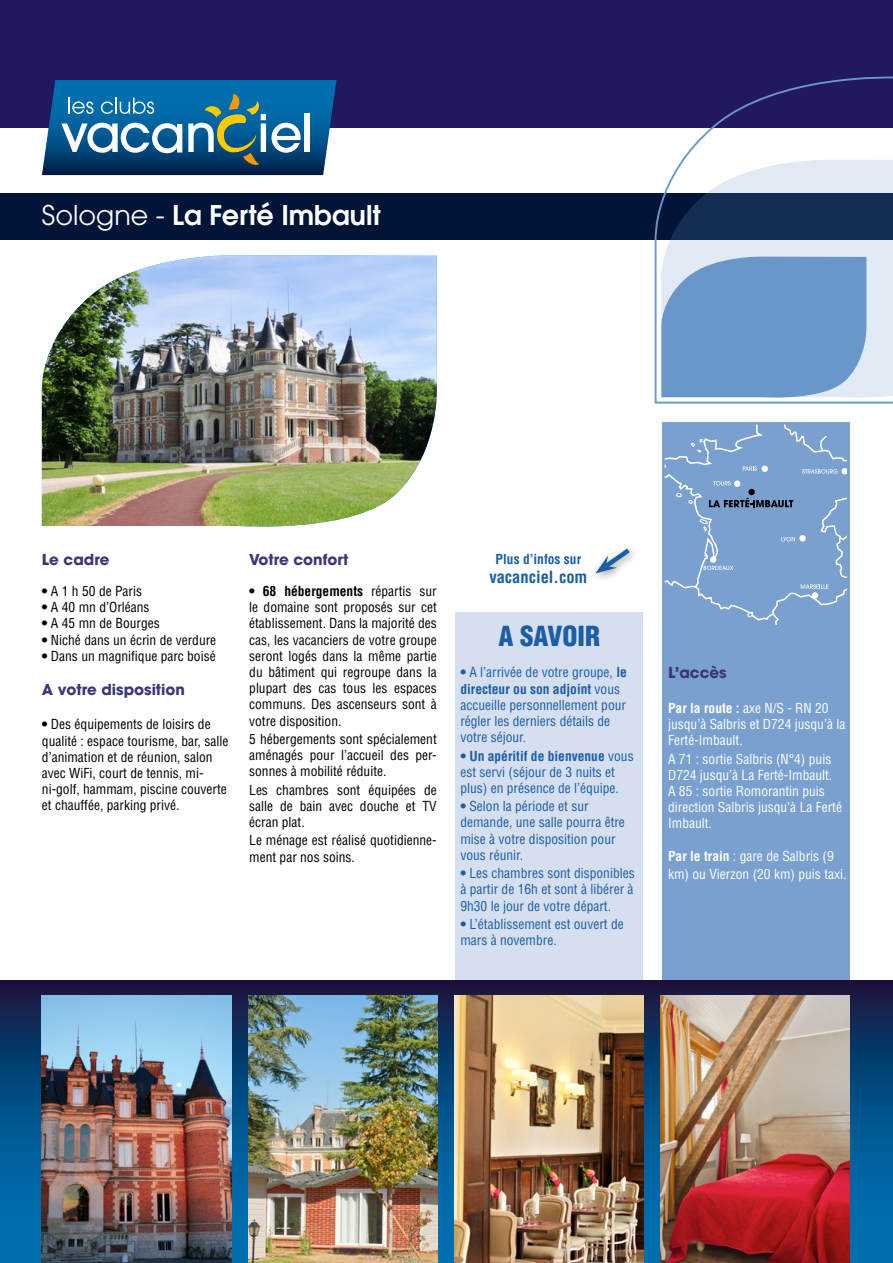
<style>
.page{position:relative;width:893px;height:1263px;background:#fff}
.page>*{position:absolute;margin:0;border:0;box-sizing:border-box;transform-origin:0 0}
.t1{font:600 27px "Avant Garde";color:#fff}
.t2{font:900 condensed 27px "Helvetica";color:#1b5ea4}
.t3{font:700 condensed 16.5px "Helvetica";color:#1b5ea4}
.t4{font:700 15px "Avant Garde";color:#3a3776}
.t5{font:condensed 13.5px/16.2px "Helvetica";color:#000;text-align:justify}
.t6{font:condensed 13.5px/16.2px "Helvetica";color:#1b5ea4}
.t7{font:condensed 13.5px/16.2px "Helvetica";color:#fff}
.t8{font:700 condensed 13.5px "Helvetica";color:#1b5ea4}
.s1{font-weight:400}
.s2{font-weight:700}
</style>
<div class="page">
<div style="left:456px;top:612px;width:187px;height:374px;background:#d5dff0"></div>
<img style="left:41px;top:255px;width:396px;height:272px">
<div style="left:663px;top:422px;width:187px;height:622px;background:#79a0cf"></div>
<div style="left:0;top:0;width:893px;height:128px;background:#21185e"></div>
<svg style="left:42px;top:80px;width:294px;height:95px"></svg>
<div style="left:0;top:193px;width:893px;height:47px;background:#001438"></div>
<svg style="left:654px;top:76px;width:239px;height:328px"></svg>
<svg style="left:660px;top:255px;width:208px;height:146px"></svg>
<svg style="left:0;top:980px;width:893px;height:283px"></svg>
<img style="left:42px;top:996px;width:189px;height:267px">
<img style="left:248px;top:996px;width:189px;height:267px">
<img style="left:454px;top:996px;width:190px;height:267px">
<img style="left:661px;top:996px;width:189px;height:267px">
<svg style="left:665px;top:424px;width:182px;height:201px"></svg>
<div style="left:590px;top:543px;width:49px;height:40px;background:#000;opacity:.4"></div>
<svg style="left:595px;top:544px;width:40px;height:29px"></svg>
<h1 class="t1" style="left:42px;top:197px;width:340px"><span class="s1">Sologne -</span> La Ferté Imbault</h1>
<p class="t4" style="left:42px;top:549px;width:69px">Le cadre</p>
<p class="t5" style="left:42px;top:583px;width:102px"><span class="s2">•</span> A 1 h 50 de Paris</p>
<p class="t5" style="left:42px;top:599px;width:109px"><span class="s2">•</span> A 40 mn d’Orléans</p>
<p class="t5" style="left:42px;top:615px;width:119px"><span class="s2">•</span> A 45 mn de Bourges</p>
<p class="t5" style="left:42px;top:631px;width:176px"><span class="s2">•</span> Niché dans un écrin de verdure</p>
<p class="t5" style="left:42px;top:648px;width:175px"><span class="s2">•</span> Dans un magnifique parc boisé</p>
<p class="t4" style="left:42px;top:680px;width:145px">A votre disposition</p>
<p class="t5" style="left:42px;top:716px;width:188px;text-align:left"><span class="s2">•</span> Des équipements de loisirs de qualité : espace tourisme, bar, salle d’animation et de réunion, salon avec WiFi, court de tennis, mi&shy;ni-golf, hammam, piscine couverte et chauffée, parking privé.</p>
<p class="t4" style="left:249px;top:549px;width:101px">Votre confort</p>
<p class="t5" style="left:249px;top:583px;width:189px"><span class="s2">• 68 hébergements</span> répartis sur le domaine sont proposés sur cet établissement. Dans la majorité des cas, les vacanciers de votre groupe seront logés dans la même partie du bâtiment qui regroupe dans la plupart des cas tous les espaces communs. Des ascenseurs sont à votre disposition.</p>
<p class="t5" style="left:249px;top:731px;width:189px">5 hébergements sont spécialement aménagés pour l’accueil des per&shy;sonnes à mobilité réduite.</p>
<p class="t5" style="left:249px;top:781px;width:189px">Les chambres sont équipées de salle de bain avec douche et TV écran plat.</p>
<p class="t5" style="left:249px;top:832px;width:189px">Le ménage est réalisé quotidienne&shy;ment par nos soins.</p>
<p class="t8" style="left:496px;top:550px;width:87px">Plus d’infos sur</p>
<p class="t3" style="left:489px;top:567px;width:100px">vacanciel.com</p>
<h1 class="t2" style="left:498px;top:619px;width:103px">A SAVOIR</h1>
<p class="t6" style="left:460px;top:664px;width:168px"><span class="s2">•</span> A l’arrivée de votre groupe, <span class="s2">le directeur ou son adjoint</span> vous accueille personnellement pour régler les derniers détails de votre séjour.</p>
<p class="t6" style="left:460px;top:747px;width:175px"><span class="s2">• Un apéritif de bienvenue</span> vous est servi (séjour de 3 nuits et plus) en présence de l’équipe.</p>
<p class="t6" style="left:460px;top:798px;width:166px"><span class="s2">•</span> Selon la période et sur demande, une salle pourra être mise à votre disposition pour vous réunir.</p>
<p class="t6" style="left:460px;top:865px;width:176px;text-align:justify"><span class="s2">•</span> Les chambres sont disponibles à partir de 16h et sont à libérer à 9h30 le jour de votre départ.</p>
<p class="t6" style="left:460px;top:916px;width:165px"><span class="s2">•</span> L’établissement est ouvert de mars à novembre.</p>
<p class="t4" style="left:668px;top:663px;width:60px">L’accès</p>
<p class="t7" style="left:668px;top:700px;width:179px"><span class="s2">Par la route :</span> axe N/S - RN 20 jusqu’à Salbris et D724 jusqu’à la<br>Ferté-Imbault.</p>
<p class="t7" style="left:668px;top:750px;width:175px">A 71 : sortie Salbris (N°4) puis<br>D724 jusqu’à La Ferté-Imbault.<br>A 85 : sortie Romorantin puis direction Salbris jusqu’à La Ferté<br>Imbault.</p>
<p class="t7" style="left:668px;top:847px;width:180px;line-height:18px"><span class="s2">Par le train</span> : gare de Salbris (9 km) ou Vierzon (20 km) puis taxi.</p>
</div>
